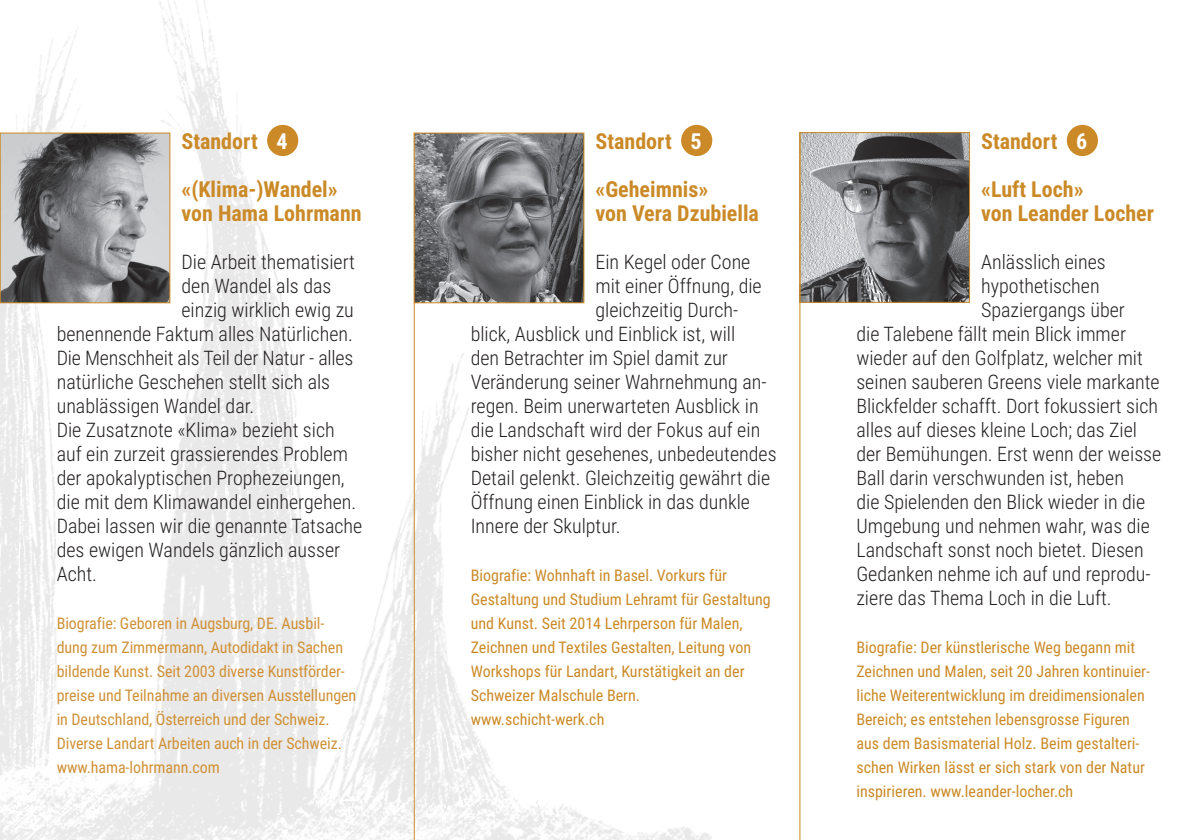
<style>
.page{position:relative;width:1191px;height:840px;background:#fff}
.page>*{position:absolute;margin:0;border:0;box-sizing:border-box;transform-origin:0 0}
.t1{font:700 22px/48px "Roboto Condensed";color:#cb8a27}
.t2{font:700 22px "Roboto Condensed";color:#fff}
.t3{font:300 20px "Roboto Condensed";color:#231f20}
.t4{font:16px/24px "Roboto Condensed";color:#cb8a27}
.t5{font:16px/24px "Roboto Condensed";letter-spacing:-.005em;color:#cf9137}
</style>
<div class="page">
<img style="left:0;top:0;width:872px;height:839px">
<img style="left:801px;top:134px;width:166px;height:166px">
<div style="left:799px;top:132px;width:170px;height:170px;border:1px solid #cb8a27"></div>
<hr style="left:414px;top:133px;width:1px;height:706px;background:#cb8a27">
<hr style="left:799px;top:133px;width:1px;height:706px;background:#cb8a27">
<div style="left:267px;top:125px;width:31px;height:31px;background:#cb8a27;border-radius:50%"></div>
<div style="left:681px;top:125px;width:31px;height:31px;background:#cb8a27;border-radius:50%"></div>
<div style="left:1066px;top:125px;width:32px;height:31px;background:#cb8a27;border-radius:50%"></div>
<img style="left:2px;top:135px;width:166px;height:166px">
<div style="left:0;top:133px;width:170px;height:170px;border:1px solid #cb8a27"></div>
<img style="left:416px;top:135px;width:166px;height:166px">
<div style="left:414px;top:133px;width:170px;height:170px;border:1px solid #cb8a27"></div>
<p class="t1" style="left:181px;top:116px;width:158px">Standort «(Klima-)Wandel»</p>
<p class="t1" style="left:181px;top:188px;width:182px">von Hama Lohrmann</p>
<p class="t3" style="left:181px;top:247px;width:175px">Die Arbeit thematisiert</p>
<p class="t3" style="left:181px;top:271px;width:151px">den Wandel als das</p>
<p class="t3" style="left:181px;top:295px;width:174px">einzig wirklich ewig zu</p>
<p class="t3" style="left:57px;top:319px;width:298px">benennende Faktum alles Natürlichen.</p>
<p class="t3" style="left:57px;top:343px;width:298px">Die Menschheit als Teil der Natur - alles</p>
<p class="t3" style="left:57px;top:367px;width:275px">natürliche Geschehen stellt sich als</p>
<p class="t3" style="left:57px;top:391px;width:199px">unablässigen Wandel dar.</p>
<p class="t3" style="left:57px;top:415px;width:280px">Die Zusatznote «Klima» bezieht sich</p>
<p class="t3" style="left:57px;top:439px;width:293px">auf ein zurzeit grassierendes Problem</p>
<p class="t3" style="left:57px;top:463px;width:289px">der apokalyptischen Prophezeiungen,</p>
<p class="t3" style="left:57px;top:487px;width:301px">die mit dem Klimawandel einhergehen.</p>
<p class="t3" style="left:57px;top:511px;width:307px">Dabei lassen wir die genannte Tatsache</p>
<p class="t3" style="left:57px;top:535px;width:285px">des ewigen Wandels gänzlich ausser</p>
<p class="t3" style="left:57px;top:559px;width:42px">Acht.</p>
<p class="t5" style="left:57px;top:610px;width:301px">Biografie: Geboren in Augsburg, DE. Ausbil&shy;dung zum Zimmermann, Autodidakt in Sachen bildende Kunst. Seit 2003 diverse Kunstförder&shy;preise und Teilnahme an diversen Ausstellungen in Deutschland, Österreich und der Schweiz.<br>Diverse Landart Arbeiten auch in der Schweiz. www.hama-lohrmann.com</p>
<p class="t1" style="left:595px;top:116px;width:114px">Standort «Geheimnis»</p>
<p class="t1" style="left:595px;top:188px;width:165px">von Vera Dzubiella</p>
<p class="t3" style="left:595px;top:247px;width:156px">Ein Kegel oder Cone</p>
<p class="t3" style="left:595px;top:271px;width:168px">mit einer Öffnung, die</p>
<p class="t3" style="left:595px;top:295px;width:144px">gleichzeitig Durch-</p>
<p class="t3" style="left:471px;top:319px;width:266px">blick, Ausblick und Einblick ist, will</p>
<p class="t3" style="left:471px;top:343px;width:259px">den Betrachter im Spiel damit zur</p>
<p class="t3" style="left:471px;top:367px;width:297px">Veränderung seiner Wahrnehmung an-</p>
<p class="t3" style="left:471px;top:391px;width:289px">regen. Beim unerwarteten Ausblick in</p>
<p class="t3" style="left:471px;top:415px;width:291px">die Landschaft wird der Fokus auf ein</p>
<p class="t3" style="left:471px;top:439px;width:307px">bisher nicht gesehenes, unbedeutendes</p>
<p class="t3" style="left:471px;top:463px;width:301px">Detail gelenkt. Gleichzeitig gewährt die</p>
<p class="t3" style="left:471px;top:487px;width:281px">Öffnung einen Einblick in das dunkle</p>
<p class="t3" style="left:471px;top:511px;width:151px">Innere der Skulptur.</p>
<p class="t4" style="left:471px;top:562px;width:302px">Biografie: Wohnhaft in Basel. Vorkurs für Gestaltung und Studium Lehramt für Gestaltung und Kunst. Seit 2014 Lehrperson für Malen, Zeichnen und Textiles Gestalten, Leitung von Workshops für Landart, Kurstätigkeit an der Schweizer Malschule Bern. www.schicht-werk.ch</p>
<p class="t1" style="left:981px;top:116px;width:104px">Standort «Luft Loch»</p>
<p class="t1" style="left:981px;top:188px;width:174px">von Leander Locher</p>
<p class="t3" style="left:981px;top:247px;width:126px">Anlässlich eines</p>
<p class="t3" style="left:981px;top:271px;width:120px">hypothetischen</p>
<p class="t3" style="left:981px;top:295px;width:145px">Spaziergangs über</p>
<p class="t3" style="left:856px;top:319px;width:271px">die Talebene fällt mein Blick immer</p>
<p class="t3" style="left:856px;top:343px;width:288px">wieder auf den Golfplatz, welcher mit</p>
<p class="t3" style="left:856px;top:367px;width:305px">seinen sauberen Greens viele markante</p>
<p class="t3" style="left:856px;top:391px;width:303px">Blickfelder schafft. Dort fokussiert sich</p>
<p class="t3" style="left:856px;top:415px;width:282px">alles auf dieses kleine Loch; das Ziel</p>
<p class="t3" style="left:856px;top:439px;width:306px">der Bemühungen. Erst wenn der weisse</p>
<p class="t3" style="left:856px;top:463px;width:269px">Ball darin verschwunden ist, heben</p>
<p class="t3" style="left:856px;top:487px;width:290px">die Spielenden den Blick wieder in die</p>
<p class="t3" style="left:856px;top:511px;width:295px">Umgebung und nehmen wahr, was die</p>
<p class="t3" style="left:856px;top:535px;width:289px">Landschaft sonst noch bietet. Diesen</p>
<p class="t3" style="left:856px;top:559px;width:296px">Gedanken nehme ich auf und reprodu-</p>
<p class="t3" style="left:856px;top:583px;width:257px">ziere das Thema Loch in die Luft.</p>
<p class="t4" style="left:856px;top:634px;width:295px">Biografie: Der künstlerische Weg begann mit Zeichnen und Malen, seit 20 Jahren kontinuier&shy;liche Weiterentwicklung im dreidimensionalen Bereich; es entstehen lebensgrosse Figuren aus dem Basismaterial Holz. Beim gestalteri&shy;schen Wirken lässt er sich stark von der Natur inspirieren. www.leander-locher.ch</p>
<p class="t2" style="left:277px;top:125px;width:13px">4</p>
<p class="t2" style="left:690px;top:125px;width:13px">5</p>
<p class="t2" style="left:1076px;top:125px;width:13px">6</p>
</div>
